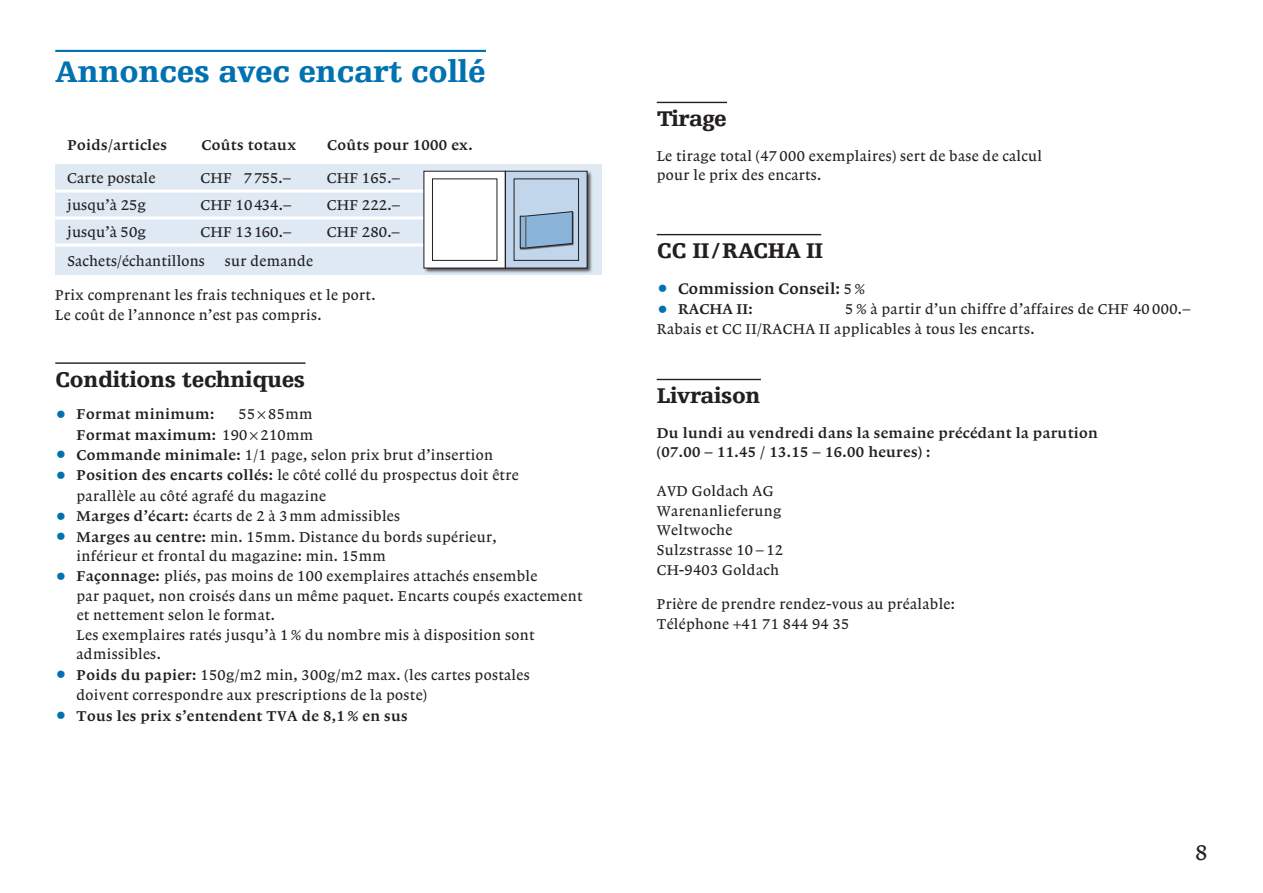
<style>
.page{position:relative;width:1263px;height:893px;background:#fff}
.page>*{position:absolute;margin:0;border:0;box-sizing:border-box;transform-origin:0 0}
.t1{font:900 31.5px "Egyptienne FLT Std";letter-spacing:-.005em;color:#0072b2}
.t2{font:900 22.5px "Egyptienne FLT Std";letter-spacing:-.015em;color:#231f20}
.t3{font:22.35px "Lexicon No 1 Roman A Tab";color:#231f20}
.t4{font:16.05px "Lexicon No 1 Roman C Tab";letter-spacing:.01em;color:#231f20}
.t5{font:15px/19.5px "Lexicon No 1 Roman A Tab";letter-spacing:.025em;color:#231f20}
.t6{font:15px/19.5px "Lexicon No 1 Roman C Tab";letter-spacing:.025em;color:#231f20}
.s1{font-size:42.9px;color:#0072b2}
.s2{font-family:"Lexicon No 1 Roman A Tab"}
.s3{font-family:"Lexicon No 1 Roman C Tab";font-size:42.9px;color:#0072b2}
.s4{font-family:"Lexicon No 1 Roman C Tab"}
.s5{font-family:"Lexicon No 1 Roman A Tab";font-size:15px}
</style>
<div class="page">
<hr style="left:55px;top:50px;width:431px;height:2px;background:#0072b2">
<hr style="left:657px;top:102px;width:70px;height:1px;background:#231f20">
<hr style="left:657px;top:234px;width:164px;height:1px;background:#231f20">
<hr style="left:657px;top:379px;width:104px;height:1px;background:#231f20">
<div style="left:55px;top:164px;width:547px;height:111px;background:#dee9f4"></div>
<hr style="left:55px;top:189px;width:477px;height:4px;background:#f3f7fa">
<hr style="left:55px;top:216px;width:477px;height:4px;background:#f3f7fa">
<hr style="left:55px;top:243px;width:477px;height:4px;background:#f3f7fa">
<hr style="left:55px;top:362px;width:250px;height:2px;background:#231f20">
<div style="left:423px;top:171px;width:170px;height:103px;background:#231f20;opacity:.75"></div>
<div style="left:424px;top:171px;width:81px;height:97px;background:#fff"></div>
<div style="left:505px;top:171px;width:82px;height:97px;background:#c1d6eb"></div>
<div style="left:514px;top:179px;width:65px;height:82px;border:1px solid #231f20"></div>
<div style="left:432px;top:179px;width:65px;height:82px;border:1px solid #231f20"></div>
<hr style="left:505px;top:171px;width:1px;height:97px;background:#231f20">
<div style="left:520px;top:211px;width:54px;height:39px;background:#231f20;opacity:.75"></div>
<svg style="left:520px;top:211px;width:53px;height:37px;background:#85a7c7"></svg>
<hr style="left:526px;top:216px;width:1px;height:32px;background:#231f20">
<h1 class="t1" style="left:55px;top:54px;width:432px">Annonces avec encart collé</h1>
<p class="t6" style="left:67px;top:136px;width:101px">Poids/articles</p>
<p class="t6" style="left:201px;top:136px;width:96px">Coûts totaux</p>
<p class="t6" style="left:327px;top:136px;width:147px">Coûts pour 1000 ex.</p>
<p class="t5" style="left:67px;top:169px;width:90px">Carte postale</p>
<p class="t5" style="left:200px;top:169px;width:92px">CHF 7 755.–</p>
<p class="t5" style="left:327px;top:169px;width:75px">CHF 165.–</p>
<p class="t5" style="left:67px;top:196px;width:80px">jusqu’à 25g</p>
<p class="t5" style="left:200px;top:196px;width:92px">CHF 10 434.–</p>
<p class="t5" style="left:327px;top:196px;width:75px">CHF 222.–</p>
<p class="t5" style="left:67px;top:223px;width:80px">jusqu’à 50g</p>
<p class="t5" style="left:200px;top:223px;width:92px">CHF 13 160.–</p>
<p class="t5" style="left:327px;top:223px;width:75px">CHF 280.–</p>
<p class="t5" style="left:67px;top:251px;width:139px">Sachets/échantillons</p>
<p class="t5" style="left:225px;top:251px;width:90px">sur demande</p>
<p class="t5" style="left:55px;top:285px;width:322px;line-height:20.4px">Prix comprenant les frais techniques et le port.<br>Le coût de l’annonce n’est pas compris.</p>
<h2 class="t2" style="left:55px;top:367px;width:251px">Conditions techniques</h2>
<p class="t6" style="left:55px;top:404px;width:160px"><span class="s1">•</span> Format minimum:</p>
<p class="t5" style="left:238px;top:404px;width:75px">55 · 85mm</p>
<p class="t6" style="left:77px;top:425px;width:238px">Format maximum: <span class="s2">190 · 210mm</span></p>
<p class="t5" style="left:55px;top:445px;width:439px"><span class="s3">•</span> <span class="s4">Commande minimale:</span> 1/1 page, selon prix brut d’insertion</p>
<p class="t5" style="left:77px;top:465px;width:443px;line-height:20.4px;text-indent:-21px"><span class="s3">•</span> <span class="s4">Position des encarts collés:</span> le côté collé du prospectus doit être parallèle au côté agrafé du magazine</p>
<p class="t5" style="left:55px;top:506px;width:346px"><span class="s3">•</span> <span class="s4">Marges d’écart:</span> écarts de 2 à 3mm admissibles</p>
<p class="t5" style="left:77px;top:527px;width:421px;text-indent:-21px"><span class="s3">•</span> <span class="s4">Marges au centre:</span> min. 15mm. Distance du bords supérieur, inférieur et frontal du magazine: min. 15mm</p>
<p class="t5" style="left:77px;top:567px;width:507px;text-indent:-21px"><span class="s3">•</span> <span class="s4">Façonnage:</span> pliés, pas moins de 100 exemplaires attachés ensemble<br>par paquet, non croisés dans un même paquet. Encarts coupés exactement et nettement selon le format.<br>Les exemplaires ratés jusqu’à 1 % du nombre mis à disposition sont admissibles.</p>
<p class="t5" style="left:77px;top:665px;width:455px;line-height:20.4px;text-indent:-21px"><span class="s3">•</span> <span class="s4">Poids du papier:</span> 150g/m2 min, 300g/m2 max. (les cartes postales doivent correspondre aux prescriptions de la poste)</p>
<p class="t6" style="left:55px;top:706px;width:354px"><span class="s1">•</span> Tous les prix s’entendent TVA de 8,1 % en sus</p>
<h2 class="t2" style="left:657px;top:106px;width:72px">Tirage</h2>
<p class="t5" style="left:657px;top:146px;width:387px">Le tirage total (47 000 exemplaires) sert de base de calcul pour le prix des encarts.</p>
<h2 class="t2" style="left:657px;top:238px;width:168px">CC II/RACHA II</h2>
<p class="t4" style="left:657px;top:279px;width:210px"><span class="s1">•</span> Commission Conseil: <span class="s5">5 %</span></p>
<p class="t6" style="left:657px;top:299px;width:97px"><span class="s1">•</span> RACHA II:</p>
<p class="t5" style="left:657px;top:299px;width:535px;text-indent:189px">5 % à partir d’un chiffre d’affaires de CHF 40 000.–<br>Rabais et CC II/RACHA II applicables à tous les encarts.</p>
<h2 class="t2" style="left:657px;top:383px;width:105px">Livraison</h2>
<p class="t6" style="left:657px;top:423px;width:443px">Du lundi au vendredi dans la semaine précédant la parution (07.00 – 11.45 / 13.15 – 16.00 heures) :</p>
<p class="t5" style="left:657px;top:481px;width:128px">AVD Goldach AG<br>Warenanlieferung<br>Weltwoche<br>Sulzstrasse 10 – 12<br>CH-9403 Goldach</p>
<p class="t5" style="left:657px;top:594px;width:300px">Prière de prendre rendez-vous au préalable:<br>Téléphone +41 71 844 94 35</p>
<h3 class="t3" style="left:1195px;top:840px;width:14px">8</h3>
</div>
